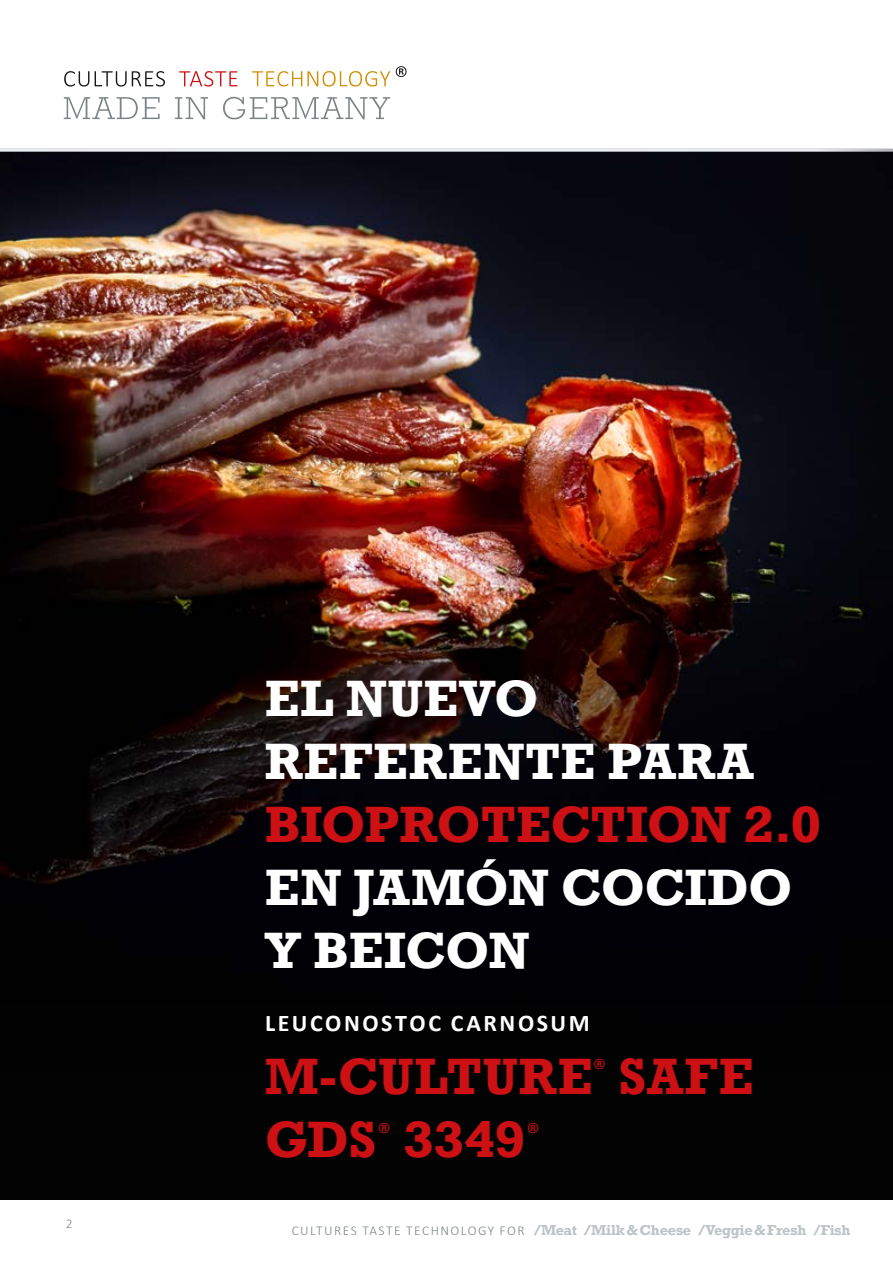
<style>
.page{position:relative;width:893px;height:1263px;background:#fff}
.page>*{position:absolute;margin:0;border:0;box-sizing:border-box;transform-origin:0 0}
.t1{font:700 48px/63px "Rockwell Nova";color:#cd1013}
.t2{font:700 48px/63px "Rockwell Nova";letter-spacing:.015em;color:#fff}
.t3{font:700 48px/63px "Rockwell Nova";letter-spacing:-.015em;color:#fff}
.t4{font:700 24px "Calibri";letter-spacing:.105em;color:#fff}
.t5{font:700 13.5px "Rockwell Nova";letter-spacing:-.01em;color:#bec3c6}
.t6{font:300 13.5px "Calibri";color:#7c8286}
.s1{font-family:"Calibri";font-weight:300;color:#7c8286}
</style>
<div class="page">
<div style="left:0;top:129px;width:893px;height:1070px;background:#030303"></div>
<img style="left:0;top:152px;width:877px;height:732px">
<svg style="left:0;top:70px;width:893px;height:79px"></svg>
<hr style="left:0;top:149px;width:893px;height:3px;background:#ebedee">
<svg style="left:64px;top:71px;width:25px;height:16px"></svg>
<svg style="left:95px;top:71px;width:70px;height:16px"></svg>
<svg style="left:179px;top:71px;width:58px;height:16px"></svg>
<svg style="left:252px;top:71px;width:138px;height:16px"></svg>
<svg style="left:64px;top:97px;width:96px;height:22px"></svg>
<svg style="left:175px;top:97px;width:33px;height:22px"></svg>
<svg style="left:223px;top:97px;width:167px;height:22px"></svg>
<svg style="left:396px;top:66px;width:11px;height:11px"></svg>
<p class="t6" style="left:65px;top:1215px;width:8px">2</p>
<h1 class="t2" style="left:265px;top:666px;width:490px">EL NUEVO<br>REFERENTE PARA</h1>
<h1 class="t1" style="left:265px;top:792px;width:558px">BIOPROTECTION 2.0</h1>
<h1 class="t3" style="left:265px;top:855px;width:529px">EN JAMÓN COCIDO<br>Y BEICON</h1>
<h2 class="t4" style="left:265px;top:1006px;width:326px">LEUCONOSTOC CARNOSUM</h2>
<h1 class="t1" style="left:265px;top:1044px;width:490px">M-CULTURE<sup>®</sup> SAFE<br>GDS<sup>®</sup> 3349<sup>®</sup></h1>
<p class="t5" style="left:291px;top:1221px;width:561px"><span class="s1">CULTURES TASTE TECHNOLOGY FOR</span> /Meat /Milk&amp;Cheese /Veggie&amp;Fresh /Fish</p>
</div>
